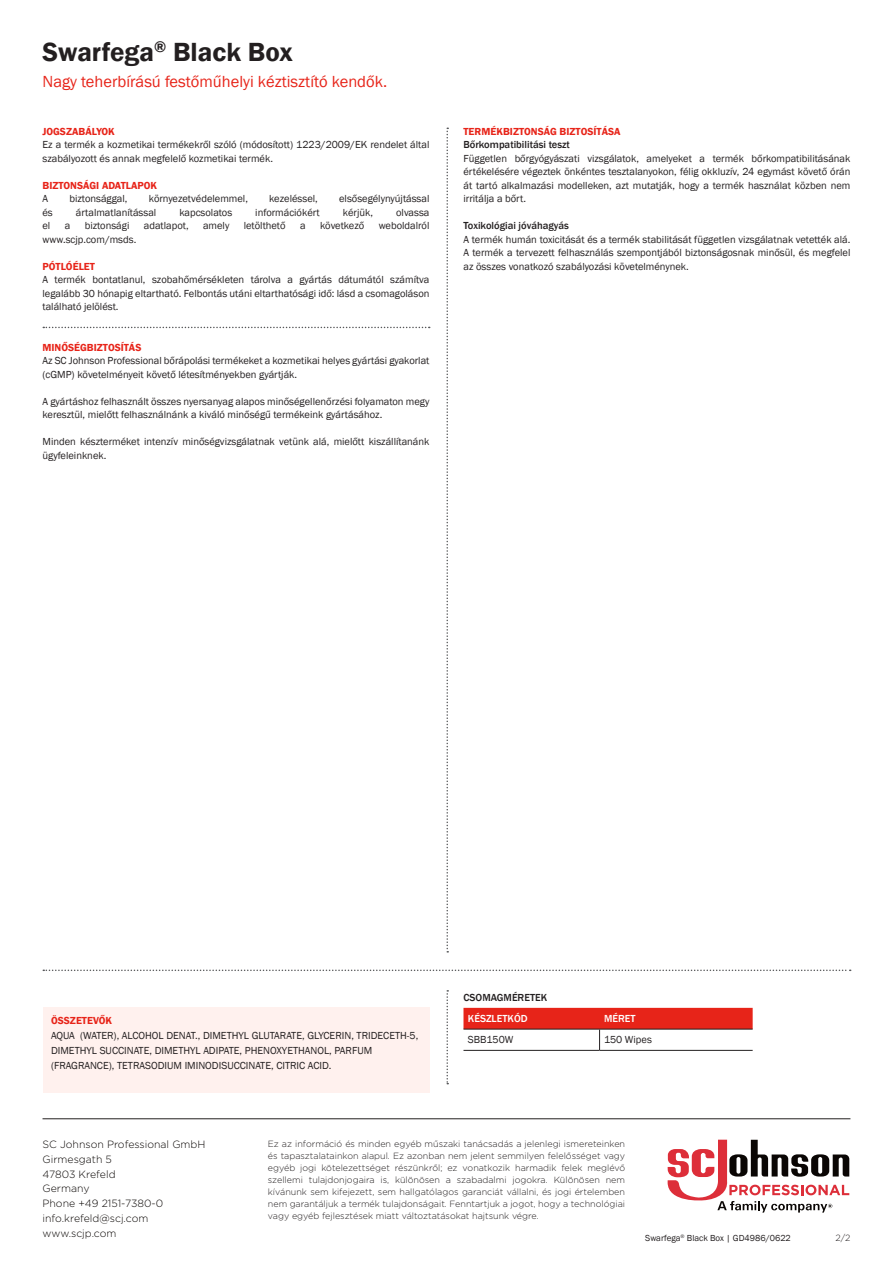
<style>
.page{position:relative;width:893px;height:1263px;background:#fff}
.page>*{position:absolute;margin:0;border:0;box-sizing:border-box;transform-origin:0 0}
.t1{font:600 27px "Franklin Gothic";color:#231f20}
._08_Copy_Prokyon_8_7{font:16.5px "Franklin Gothic";color:#e72419}
.t2{font:10.5px/13.5px "Franklin Gothic";color:#231f20}
.t3{font:300 10.5px/14.9px "Gotham";color:#0a0604}
._08_Subline_Prokyon{font:600 10.5px "Franklin Gothic";color:#e72419}
._08_Subline_Prokyon-2{font:500 10.5px "Franklin Gothic";color:#231f20}
.t4{font:500 10.5px "Franklin Gothic";color:#fff}
.t5{font:300 9px/12px "Gotham";color:#231f20;text-align:justify}
.t6{font:9px "Franklin Gothic";color:#231f20}
</style>
<div class="page">
<svg style="left:668px;top:1140px;width:181px;height:72px"></svg>
<hr style="left:43px;top:1118px;width:807px;height:1px;background:#231f20">
<hr style="left:463px;top:1050px;width:137px;height:1px;background:#231f20">
<hr style="left:600px;top:1050px;width:153px;height:1px;background:#231f20">
<svg style="left:463px;top:1008px;width:290px;height:42px"></svg>
<hr style="left:463px;top:1029px;width:137px;height:1px;background:#231f20">
<hr style="left:600px;top:1029px;width:153px;height:1px;background:#231f20">
<svg style="left:43px;top:969px;width:808px;height:2px"></svg>
<svg style="left:446px;top:128px;width:2px;height:824px"></svg>
<svg style="left:446px;top:990px;width:2px;height:94px"></svg>
<div style="left:43px;top:1008px;width:386px;height:85px;background:#fff1ee"></div>
<svg style="left:43px;top:327px;width:387px;height:1px"></svg>
<p class="t1" style="left:43px;top:36px;width:252px">Swarfega<sup>®</sup> Black Box</p>
<p class="_08_Copy_Prokyon_8_7" style="left:43px;top:71px;width:346px">Nagy teherbírású festőműhelyi kéztisztító kendők.</p>
<p class="_08_Subline_Prokyon" style="left:43px;top:125px;width:74px">JOGSZABÁLYOK</p>
<p class="t2" style="left:43px;top:138px;width:388px">Ez a termék a kozmetikai termékekről szóló (módosított) 1223/2009/EK rendelet által szabályozott és annak megfelelő kozmetikai termék.</p>
<p class="_08_Subline_Prokyon" style="left:43px;top:179px;width:116px">BIZTONSÁGI ADATLAPOK</p>
<p class="t2" style="left:43px;top:192px;width:7px">A</p>
<p class="t2" style="left:69px;top:192px;width:60px">biztonsággal,</p>
<p class="t2" style="left:149px;top:192px;width:101px">környezetvédelemmel,</p>
<p class="t2" style="left:269px;top:192px;width:50px">kezeléssel,</p>
<p class="t2" style="left:339px;top:192px;width:92px">elsősegélynyújtással</p>
<p class="t2" style="left:43px;top:206px;width:12px">és</p>
<p class="t2" style="left:76px;top:206px;width:82px">ártalmatlanítással</p>
<p class="t2" style="left:179px;top:206px;width:54px">kapcsolatos</p>
<p class="t2" style="left:255px;top:206px;width:66px">információkért</p>
<p class="t2" style="left:343px;top:206px;width:32px">kérjük,</p>
<p class="t2" style="left:396px;top:206px;width:35px">olvassa</p>
<p class="t2" style="left:43px;top:219px;width:9px">el</p>
<p class="t2" style="left:65px;top:219px;width:7px">a</p>
<p class="t2" style="left:85px;top:219px;width:46px">biztonsági</p>
<p class="t2" style="left:144px;top:219px;width:46px">adatlapot,</p>
<p class="t2" style="left:203px;top:219px;width:28px">amely</p>
<p class="t2" style="left:244px;top:219px;width:43px">letölthető</p>
<p class="t2" style="left:300px;top:219px;width:7px">a</p>
<p class="t2" style="left:320px;top:219px;width:46px">következő</p>
<p class="t2" style="left:379px;top:219px;width:52px">weboldalról</p>
<p class="t2" style="left:43px;top:233px;width:95px">www.scjp.com/msds.</p>
<p class="_08_Subline_Prokyon" style="left:43px;top:260px;width:54px">PÓTLÓÉLET</p>
<p class="t2" style="left:43px;top:273px;width:388px;text-align:justify">A termék bontatlanul, szobahőmérsékleten tárolva a gyártás dátumától számítva legalább 30 hónapig eltartható. Felbontás utáni eltarthatósági idő: lásd a csomagoláson található jelölést.</p>
<p class="_08_Subline_Prokyon" style="left:43px;top:341px;width:100px">MINŐSÉGBIZTOSÍTÁS</p>
<p class="t2" style="left:43px;top:354px;width:388px">Az SC Johnson Professional bőrápolási termékeket a kozmetikai helyes gyártási gyakorlat (cGMP) követelményeit követő létesítményekben gyártják.</p>
<p class="t2" style="left:43px;top:395px;width:388px">A gyártáshoz felhasznált összes nyersanyag alapos minőségellenőrzési folyamaton megy keresztül, mielőtt felhasználnánk a kiváló minőségű termékeink gyártásához.</p>
<p class="t2" style="left:43px;top:435px;width:388px">Minden készterméket intenzív minőségvizsgálatnak vetünk alá, mielőtt kiszállítanánk ügyfeleinknek.</p>
<p class="_08_Subline_Prokyon" style="left:463px;top:125px;width:158px">TERMÉKBIZTONSÁG BIZTOSÍTÁSA</p>
<p class="_08_Subline_Prokyon-2" style="left:463px;top:138px;width:108px">Bőrkompatibilitási teszt</p>
<p class="t2" style="left:463px;top:152px;width:388px;text-align:justify">Független bőrgyógyászati vizsgálatok, amelyeket a termék bőrkompatibilitásának értékelésére végeztek önkéntes tesztalanyokon, félig okkluzív, 24 egymást követő órán át tartó alkalmazási modelleken, azt mutatják, hogy a termék használat közben nem irritálja a bőrt.</p>
<p class="_08_Subline_Prokyon-2" style="left:463px;top:219px;width:107px">Toxikológiai jóváhagyás</p>
<p class="t2" style="left:463px;top:233px;width:388px;text-align:justify">A termék humán toxicitását és a termék stabilitását független vizsgálatnak vetették alá.<br>A termék a tervezett felhasználás szempontjából biztonságosnak minősül, és megfelel az összes vonatkozó szabályozási követelménynek.</p>
<p class="_08_Subline_Prokyon" style="left:51px;top:1014px;width:63px">ÖSSZETEVŐK</p>
<p class="t2" style="left:51px;top:1028px;width:369px;line-height:15px">AQUA (WATER), ALCOHOL DENAT., DIMETHYL GLUTARATE, GLYCERIN, TRIDECETH-5,<br>DIMETHYL SUCCINATE, DIMETHYL ADIPATE, PHENOXYETHANOL, PARFUM (FRAGRANCE), TETRASODIUM IMINODISUCCINATE, CITRIC ACID.</p>
<p class="_08_Subline_Prokyon-2" style="left:463px;top:991px;width:85px">CSOMAGMÉRETEK</p>
<p class="t4" style="left:468px;top:1012px;width:61px">KÉSZLETKÓD</p>
<p class="t4" style="left:604px;top:1012px;width:33px">MÉRET</p>
<p class="t2" style="left:468px;top:1033px;width:47px">SBB150W</p>
<p class="t2" style="left:604px;top:1033px;width:49px">150 Wipes</p>
<p class="t3" style="left:43px;top:1137px;width:165px">SC Johnson Professional GmbH<br>Girmesgath 5<br>47803 Krefeld<br>Germany<br>Phone +49 2151-7380-0 info.krefeld@scj.com www.scjp.com</p>
<p class="t5" style="left:268px;top:1137px;width:359px">Ez az információ és minden egyéb műszaki tanácsadás a jelenlegi ismereteinken és tapasztalatainkon alapul. Ez azonban nem jelent semmilyen felelősséget vagy egyéb jogi kötelezettséget részünkről; ez vonatkozik harmadik felek meglévő szellemi tulajdonjogaira is, különösen a szabadalmi jogokra. Különösen nem kívánunk sem kifejezett, sem hallgatólagos garanciát vállalni, és jogi értelemben nem garantáljuk a termék tulajdonságait. Fenntartjuk a jogot, hogy a technológiai vagy egyéb fejlesztések miatt változtatásokat hajtsunk végre.</p>
<p class="t6" style="left:645px;top:1232px;width:147px">Swarfega<sup>®</sup> Black Box | GD4986/0622</p>
<p class="t5" style="left:835px;top:1231px;width:16px">2/2</p>
</div>
